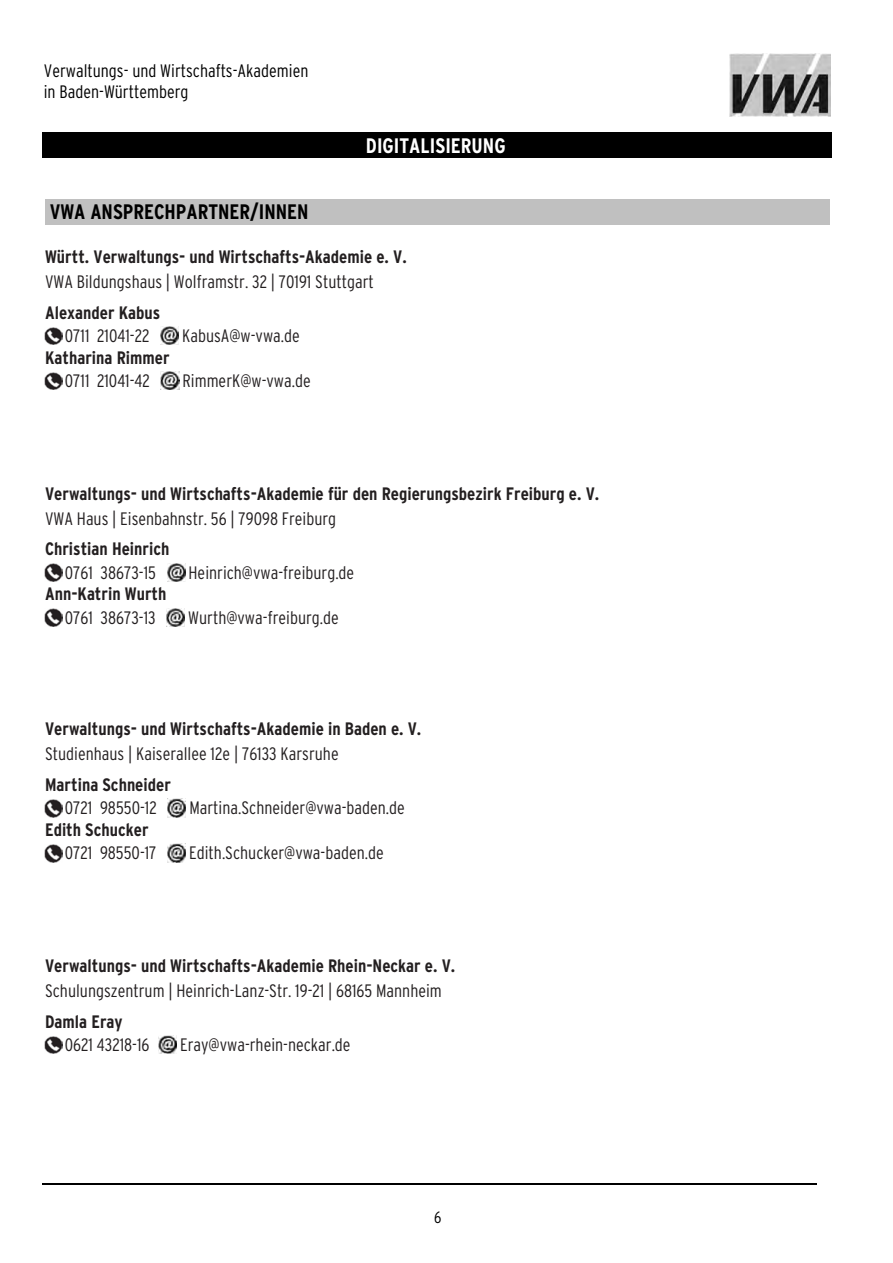
<style>
.page{position:relative;width:893px;height:1263px;background:#fff}
.page>*{position:absolute;margin:0;border:0;box-sizing:border-box;transform-origin:0 0}
.t1{font:700 21px "Interstate Condensed";color:#000}
.t2{font:700 21px "Interstate Condensed";color:#fff}
.t3{font:300 18px "Interstate Condensed";color:#231f20}
.t4{font:700 18px "Interstate Condensed";color:#231f20}
.t5{font:300 18px/21.6px "Interstate Condensed";color:#000}
.t6{font:300 16.5px "Interstate Condensed";color:#000}
</style>
<div class="page">
<div style="left:42px;top:133px;width:790px;height:25px;background:#000"></div>
<img style="left:729px;top:53px;width:101px;height:64px">
<hr style="left:43px;top:1184px;width:774px;height:1px;background:#000">
<div style="left:45px;top:199px;width:784px;height:25px;background:#c0c0c0"></div>
<img style="left:45px;top:327px;width:17px;height:18px">
<img style="left:161px;top:327px;width:18px;height:18px">
<img style="left:45px;top:372px;width:17px;height:18px">
<img style="left:161px;top:372px;width:18px;height:18px">
<img style="left:45px;top:564px;width:17px;height:17px">
<img style="left:167px;top:563px;width:18px;height:18px">
<img style="left:45px;top:609px;width:17px;height:17px">
<img style="left:167px;top:608px;width:18px;height:18px">
<img style="left:45px;top:800px;width:17px;height:17px">
<img style="left:168px;top:799px;width:18px;height:18px">
<img style="left:45px;top:845px;width:17px;height:17px">
<img style="left:168px;top:844px;width:18px;height:18px">
<img style="left:45px;top:1036px;width:17px;height:18px">
<img style="left:159px;top:1035px;width:18px;height:19px">
<p class="t5" style="left:44px;top:61px;width:266px">Verwaltungs- und Wirtschafts-Akademien in Baden-Württemberg</p>
<p class="t2" style="left:366px;top:137px;width:141px">DIGITALISIERUNG</p>
<p class="t1" style="left:50px;top:204px;width:260px">VWA ANSPRECHPARTNER/INNEN</p>
<p class="t4" style="left:45px;top:250px;width:363px">Württ. Verwaltungs- und Wirtschafts-Akademie e. V.</p>
<p class="t3" style="left:45px;top:275px;width:330px">VWA Bildungshaus | Wolframstr. 32 | 70191 Stuttgart</p>
<p class="t4" style="left:45px;top:306px;width:117px">Alexander Kabus</p>
<p class="t3" style="left:65px;top:329px;width:86px">0711 21041-22</p>
<p class="t3" style="left:182px;top:329px;width:119px">KabusA@w-vwa.de</p>
<p class="t4" style="left:45px;top:351px;width:126px">Katharina Rimmer</p>
<p class="t3" style="left:65px;top:374px;width:87px">0711 21041-42</p>
<p class="t3" style="left:183px;top:374px;width:130px">RimmerK@w-vwa.de</p>
<p class="t4" style="left:45px;top:487px;width:556px">Verwaltungs- und Wirtschafts-Akademie für den Regierungsbezirk Freiburg e. V.</p>
<p class="t3" style="left:45px;top:511px;width:293px">VWA Haus | Eisenbahnstr. 56 | 79098 Freiburg</p>
<p class="t4" style="left:45px;top:542px;width:126px">Christian Heinrich</p>
<p class="t3" style="left:65px;top:566px;width:93px">0761 38673-15</p>
<p class="t3" style="left:189px;top:566px;width:167px">Heinrich@vwa-freiburg.de</p>
<p class="t4" style="left:45px;top:587px;width:123px">Ann-Katrin Wurth</p>
<p class="t3" style="left:65px;top:611px;width:92px">0761 38673-13</p>
<p class="t3" style="left:188px;top:611px;width:152px">Wurth@vwa-freiburg.de</p>
<p class="t4" style="left:45px;top:722px;width:378px">Verwaltungs- und Wirtschafts-Akademie in Baden e. V.</p>
<p class="t3" style="left:45px;top:747px;width:295px">Studienhaus | Kaiserallee 12e | 76133 Karsruhe</p>
<p class="t4" style="left:45px;top:778px;width:127px">Martina Schneider</p>
<p class="t3" style="left:65px;top:801px;width:94px">0721 98550-12</p>
<p class="t3" style="left:189px;top:801px;width:217px">Martina.Schneider@vwa-baden.de</p>
<p class="t4" style="left:45px;top:823px;width:105px">Edith Schucker</p>
<p class="t3" style="left:65px;top:846px;width:93px">0721 98550-17</p>
<p class="t3" style="left:189px;top:846px;width:196px">Edith.Schucker@vwa-baden.de</p>
<p class="t4" style="left:45px;top:959px;width:412px">Verwaltungs- und Wirtschafts-Akademie Rhein-Neckar e. V.</p>
<p class="t3" style="left:45px;top:984px;width:398px">Schulungszentrum | Heinrich-Lanz-Str. 19-21 | 68165 Mannheim</p>
<p class="t4" style="left:45px;top:1014px;width:79px">Damla Eray</p>
<p class="t3" style="left:65px;top:1038px;width:86px">0621 43218-16</p>
<p class="t3" style="left:180px;top:1038px;width:172px">Eray@vwa-rhein-neckar.de</p>
<p class="t6" style="left:434px;top:1211px;width:9px">6</p>
</div>
